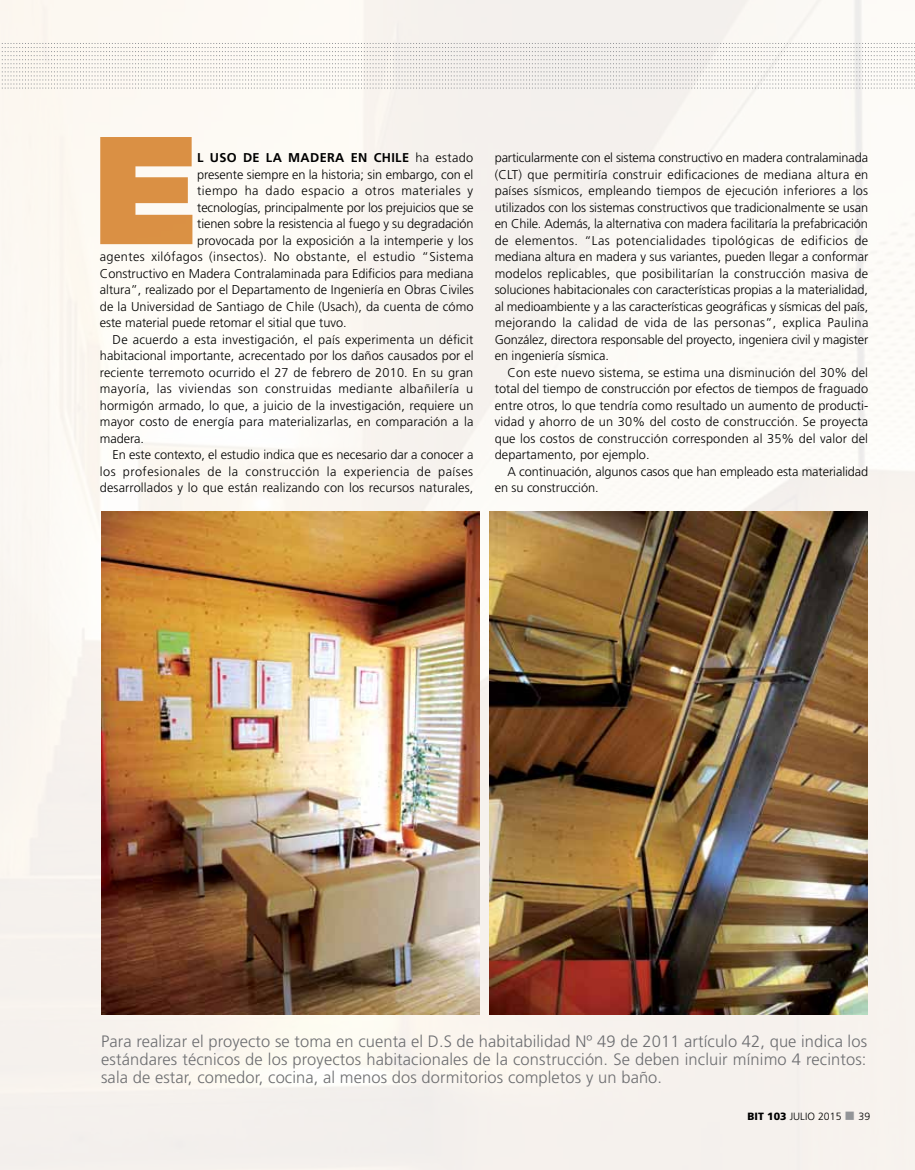
<style>
.page{position:relative;width:915px;height:1170px;background:#fff}
.page>*{position:absolute;margin:0;border:0;box-sizing:border-box;transform-origin:0 0}
.t1{font:900 153px "Gotham";color:#d78531}
.t2{font:300 16.5px/18px "Frutiger";letter-spacing:.01em;color:#6d6e71;text-align:justify}
.t3{font:300 12.75px/16.5px "Frutiger";letter-spacing:.005em;color:#000;text-align:justify}
.t4{font:300 12.75px "Frutiger";letter-spacing:.035em;color:#000}
.t5{font:300 12.75px "Frutiger";letter-spacing:.03em;color:#000}
.t6{font:300 12.75px "Frutiger";letter-spacing:.04em;color:#000}
.t7{font:700 12.75px "Frutiger";letter-spacing:.025em;color:#000}
.t8{font:300 10.5px "Frutiger";letter-spacing:.005em;color:#000}
.s1{font-weight:300}
.s2{font-weight:900}
.s3{color:#939598}
</style>
<div class="page">
<img style="left:0;top:0;width:914px;height:1169px">
<svg style="left:2px;top:43px;width:912px;height:46px"></svg>
<img style="left:101px;top:511px;width:378px;height:503px">
<img style="left:489px;top:511px;width:377px;height:502px">
<h1 class="t1" style="left:94px;top:80px;width:103px">E</h1>
<p class="t7" style="left:197px;top:150px;width:277px">L USO DE LA MADERA EN CHILE <span class="s1">ha estado</span></p>
<p class="t3" style="left:197px;top:166px;width:277px">presente siempre en la historia; sin embargo, con el</p>
<p class="t4" style="left:197px;top:184px;width:277px">tiempo ha dado espacio a otros materiales y</p>
<p class="t3" style="left:197px;top:199px;width:278px">tecnologías, principalmente por los prejuicios que se</p>
<p class="t3" style="left:197px;top:216px;width:278px">tienen sobre la resistencia al fuego y su degradación</p>
<p class="t3" style="left:197px;top:232px;width:277px">provocada por la exposición a la intemperie y los</p>
<p class="t5" style="left:100px;top:250px;width:375px">agentes xilófagos (insectos). No obstante, el estudio “Sistema</p>
<p class="t3" style="left:100px;top:265px;width:375px">Constructivo en Madera Contralaminada para Edificios para mediana</p>
<p class="t3" style="left:100px;top:282px;width:375px">altura”, realizado por el Departamento de Ingeniería en Obras C iviles</p>
<p class="t3" style="left:100px;top:298px;width:375px">de la U niversidad de Santiago de Chile (Usach), da cuenta de cómo</p>
<p class="t3" style="left:100px;top:315px;width:248px">este material puede retomar el sitial que tuvo.</p>
<p class="t3" style="left:113px;top:331px;width:362px">De acuerdo a esta investigación, el país experimenta un déficit</p>
<p class="t3" style="left:100px;top:348px;width:375px">habitacional importante, acrecentado por los daños causados por el</p>
<p class="t3" style="left:100px;top:364px;width:375px">reciente terremoto ocurrido el 27 de febrero de 2010. En su gran</p>
<p class="t4" style="left:100px;top:382px;width:375px">mayoría, las viviendas son construidas mediante albañilería u</p>
<p class="t3" style="left:100px;top:397px;width:375px">hormigón armado, lo que, a juicio de la investigación, requiere un</p>
<p class="t3" style="left:100px;top:414px;width:375px">mayor costo de energía para materializarlas, en comparación a la</p>
<p class="t3" style="left:100px;top:430px;width:46px">madera.</p>
<p class="t3" style="left:113px;top:447px;width:362px">En este contexto, el estudio indica que es necesario dar a conocer a</p>
<p class="t6" style="left:100px;top:464px;width:375px">los profesionales de la construcción la experiencia de países</p>
<p class="t3" style="left:100px;top:480px;width:375px">desarrollados y lo que están realizando con los recursos naturales,</p>
<p class="t3" style="left:494px;top:150px;width:375px">particularmente con el sistema constructivo en madera contralaminada (CLT) que permitiría construir edificaciones de mediana altura en países sísmicos, empleando tiempos de ejecución inferiores a los utilizados con los sistemas constructivos que tradicionalmente se usan en C hile. Además, la alternativa con madera facilitaría la prefabricación de elementos. “Las potencialidades tipológicas de edificios de mediana altura en madera y sus variantes, pueden llegar a conformar modelos replicables, que posibilitarían la construcción masiva de soluciones habitacionales con características propias a la materialidad, al medioambiente y a las características geográficas y sísmicas del país, mejorando la calidad de vida de las personas”, explica Paulina González, directora responsable del proyecto, ingeniera civil y magister en ingeniería sísmica.</p>
<p class="t3" style="left:494px;top:364px;width:375px;text-indent:13px">Con este nuevo sistema, se estima una disminución del 30% del total del tiempo de construcción por efectos de tiempos de fraguado entre otros, lo que tendría como resultado un aumento de producti&shy;vidad y ahorro de un 30% del costo de construcción. Se proyecta que los costos de construcción corresponden al 35% del valor del departamento, por ejemplo.</p>
<p class="t3" style="left:494px;top:463px;width:375px;text-indent:13px">A continuación, algunos casos que han empleado esta materialidad en su construcción.</p>
<p class="t2" style="left:101px;top:1032px;width:767px">Para realizar el proyecto se toma en cuenta el D.S de habitabilidad Nº 49 de 2011 artículo 42, que indica los estándares técnicos de los proyectos habitacionales de la construcción. Se deben incluir mínimo 4 recintos: sala de estar, comedor, cocina, al menos dos dormitorios completos y un baño.</p>
<p class="t8" style="left:747px;top:1110px;width:124px"><span class="s2">BIT 103</span> julio 2015 <span class="s3">■</span> 39</p>
</div>
